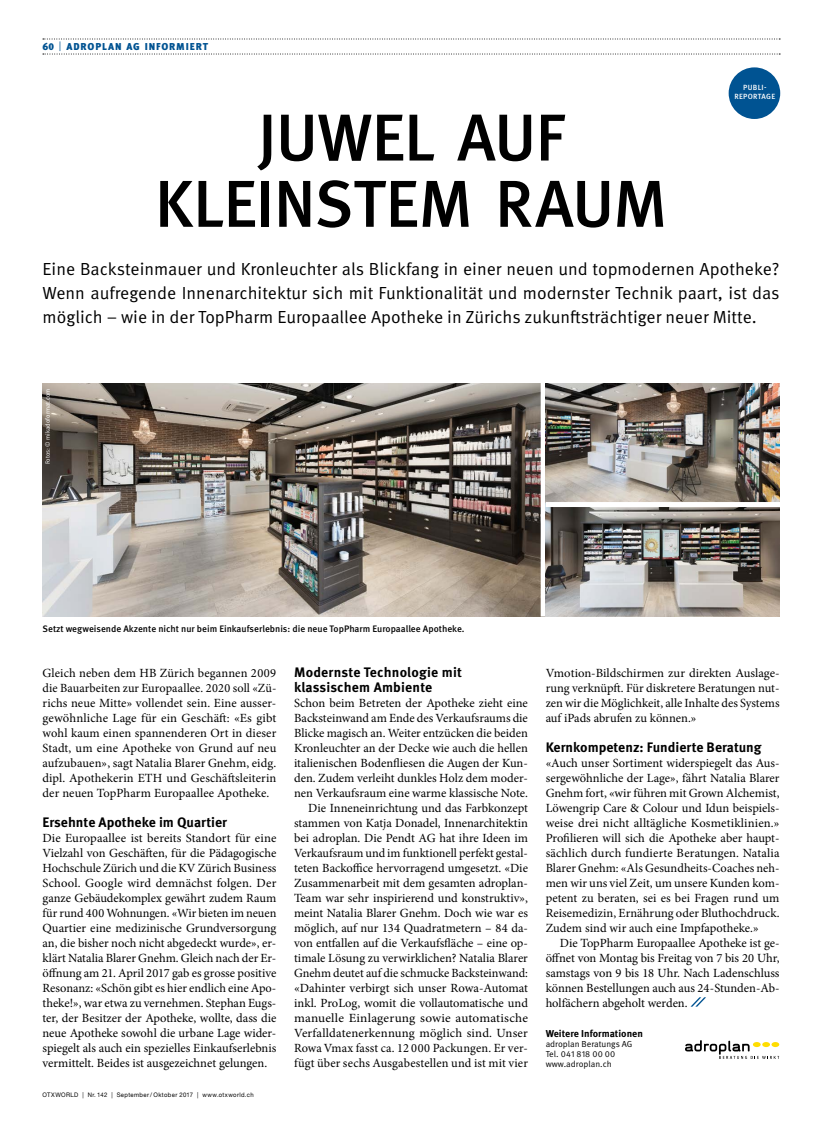
<style>
.page{position:relative;width:815px;height:1134px;background:#fff}
.page>*{position:absolute;margin:0;border:0;box-sizing:border-box;transform-origin:0 0}
.t1{font:500 66.25px/66.2px "Meta OT";letter-spacing:-.015em;color:#000;text-align:center}
.t2{font:17.5px/23.8px "Meta OT Norm";color:#000;text-align:justify}
.t3{font:700 13.75px/15px "Meta OT";color:#000}
.t4{font:12.5px/15px "Minion Pro";color:#000;text-align:justify}
.t5{font:900 10px "Meta OT";letter-spacing:.09em;color:#005392}
.t6{font:700 10px "Meta OT";color:#000}
.t7{font:500 9.38px "Meta OT";color:#000}
.t8{font:8.75px/10px "Meta OT Norm";color:#000}
.t9{font:500 7.5px/9px "Meta OT";letter-spacing:.04em;color:#fff;text-align:center}
.t10{font:6.25px "Helvetica Neue LT Pro";letter-spacing:.065em;color:#000;scale:.95 1}
.t11{font:6.25px "Meta OT Norm";color:#fff}
.s1{font-family:"Meta OT Norm";font-weight:400}
</style>
<div class="page">
<div style="left:729px;top:67px;width:51px;height:52px;background:#005392;border-radius:50%"></div>
<svg style="left:43px;top:54px;width:737px;height:1px"></svg>
<svg style="left:43px;top:39px;width:737px;height:1px"></svg>
<svg style="left:690px;top:997px;width:16px;height:10px"></svg>
<svg style="left:685px;top:1040px;width:94px;height:19px"></svg>
<img style="left:43px;top:383px;width:498px;height:234px">
<img style="left:546px;top:383px;width:234px;height:234px">
<div style="left:546px;top:502px;width:242px;height:5px;background:#fff"></div>
<p class="t5" style="left:43px;top:41px;width:20px">60 <span class="s1">|</span></p>
<p class="t5" style="left:66px;top:41px;width:143px">ADROPLAN AG INFORMIERT</p>
<p class="t9" style="left:734px;top:83px;width:42px">PUBLI-<br>REPORTAGE</p>
<h1 class="t1" style="left:155px;top:107px;width:514px">JUWEL AUF<br>KLEINSTEM RAUM</h1>
<p class="t2" style="left:43px;top:258px;width:739px">Eine Backsteinmauer und Kronleuchter als Blickfang in einer neuen und topmodernen Apotheke?<br>Wenn aufregende Innenarchitektur sich mit Funktionalität und modernster Technik paart, ist das möglich – wie in der TopPharm Europaallee Apotheke in Zürichs zukunftsträchtiger neuer Mitte.</p>
<p class="t11" style="left:44px;top:464px;width:77px;rotate:-90deg">Fotos: © mikadoformat.com</p>
<p class="t7" style="left:43px;top:623px;width:424px">Setzt wegweisende Akzente nicht nur beim Einkaufserlebnis: die neue TopPharm Europaallee Apotheke.</p>
<p class="t4" style="left:43px;top:665px;width:235px">Gleich neben dem HB Zürich begannen 2009 die Bauarbeiten zur Europaallee. 2020 soll «Zü&shy;richs neue Mitte» vollendet sein. Eine ausser&shy;gewöhnliche Lage für ein Geschäft: «Es gibt wohl kaum einen spannenderen Ort in dieser Stadt, um eine Apotheke von Grund auf neu aufzubauen», sagt Natalia Blarer Gnehm, eidg. dipl. Apothekerin ETH und Geschäftsleiterin der neuen TopPharm Europaallee Apotheke.</p>
<p class="t3" style="left:43px;top:815px;width:186px">Ersehnte Apotheke im Quartier</p>
<p class="t4" style="left:43px;top:830px;width:235px">Die Europaallee ist bereits Standort für eine Vielzahl von Geschäften, für die Pädagogische Hochschule Zürich und die KV Zürich Business School. Google wird demnächst folgen. Der ganze Gebäudekomplex gewährt zudem Raum für rund 400 Wohnungen. «Wir bieten im neuen Quartier eine medizinische Grundversorgung an, die bisher noch nicht abgedeckt wurde», er&shy;klärt Natalia Blarer Gnehm. Gleich nach der Er&shy;öffnung am 21. April 2017 gab es grosse positive Resonanz: «Schön gibt es hier endlich eine Apo&shy;theke!», war etwa zu vernehmen. Stephan Eugs&shy;ter, der Besitzer der Apotheke, wollte, dass die neue Apotheke sowohl die urbane Lage wider&shy;spiegelt als auch ein spezielles Einkaufserlebnis vermittelt. Beides ist ausgezeichnet gelungen.</p>
<p class="t10" style="left:43px;top:1091px;width:224px">OTXWORLD | Nr. 142 | September / Oktober 2017 | www.otxworld.ch</p>
<p class="t3" style="left:294px;top:665px;width:169px">Modernste Technologie mit klassischem Ambiente</p>
<p class="t4" style="left:294px;top:695px;width:235px;text-align:right">Schon beim Betreten der Apotheke zieht eine Backsteinwand am Ende des Verkaufsraums die Blicke magisch an. Weiter entzücken die beiden Kronleuchter an der Decke wie auch die hellen italienischen Bodenfliesen die Augen der Kun&shy;den. Zudem verleiht dunkles Holz dem moder&shy;nen Verkaufsraum eine warme klassische Note.<br>Die Inneneinrichtung und das Farbkonzept stammen von Katja Donadel, Innenarchitektin bei adroplan. Die Pendt AG hat ihre Ideen im Verkaufsraum und im funktionell perfekt gestal&shy;teten Backoffice hervorragend umgesetzt. «Die Zusammenarbeit mit dem gesamten adroplan-Team war sehr inspirierend und konstruktiv», meint Natalia Blarer Gnehm. Doch wie war es möglich, auf nur 134 Quadratmetern – 84 da&shy;von entfallen auf die Verkaufsfläche – eine op&shy;timale Lösung zu verwirklichen? Natalia Blarer Gnehm deutet auf die schmucke Backsteinwand: «Dahinter verbirgt sich unser Rowa-Automat inkl. ProLog, womit die vollautomatische und manuelle Einlagerung sowie automatische Verfalldatenerkennung möglich sind. Unser Rowa Vmax fasst ca. 12 000 Packungen. Er ver&shy;fügt über sechs Ausgabestellen und ist mit vier</p>
<p class="t4" style="left:546px;top:665px;width:235px">Vmotion-Bildschirmen zur direkten Auslage&shy;rung verknüpft. Für diskretere Beratungen nut&shy;zen wir die Möglichkeit, alle Inhalte des Systems auf iPads abrufen zu können.»</p>
<p class="t3" style="left:546px;top:740px;width:217px">Kernkompetenz: Fundierte Beratung</p>
<p class="t4" style="left:546px;top:755px;width:235px">«Auch unser Sortiment widerspiegelt das Aus&shy;sergewöhnliche der Lage», fährt Natalia Blarer Gnehm fort, «wir führen mit Grown Alchemist, Löwengrip Care &amp; Colour und Idun beispiels&shy;weise drei nicht alltägliche Kosmetiklinien.» Profilieren will sich die Apotheke aber haupt&shy;sächlich durch fundierte Beratungen. Natalia Blarer Gnehm: «Als Gesundheits-Coaches neh&shy;men wir uns viel Zeit, um unsere Kunden kom&shy;petent zu beraten, sei es bei Fragen rund um Reisemedizin, Ernährung oder Bluthochdruck.<br>Zudem sind wir auch eine Impfapotheke.»</p>
<p class="t4" style="left:546px;top:935px;width:235px;text-indent:14px">Die TopPharm Europaallee Apotheke ist ge&shy;öffnet von Montag bis Freitag von 7 bis 20 Uhr, samstags von 9 bis 18 Uhr. Nach Ladenschluss können Bestellungen auch aus 24-Stunden-Ab&shy;holfächern abgeholt werden.</p>
<p class="t6" style="left:546px;top:1027px;width:99px">Weitere Informationen</p>
<p class="t8" style="left:546px;top:1039px;width:88px">adroplan Beratungs AG<br>Tel. 041 818 00 00 www.adroplan.ch</p>
</div>
